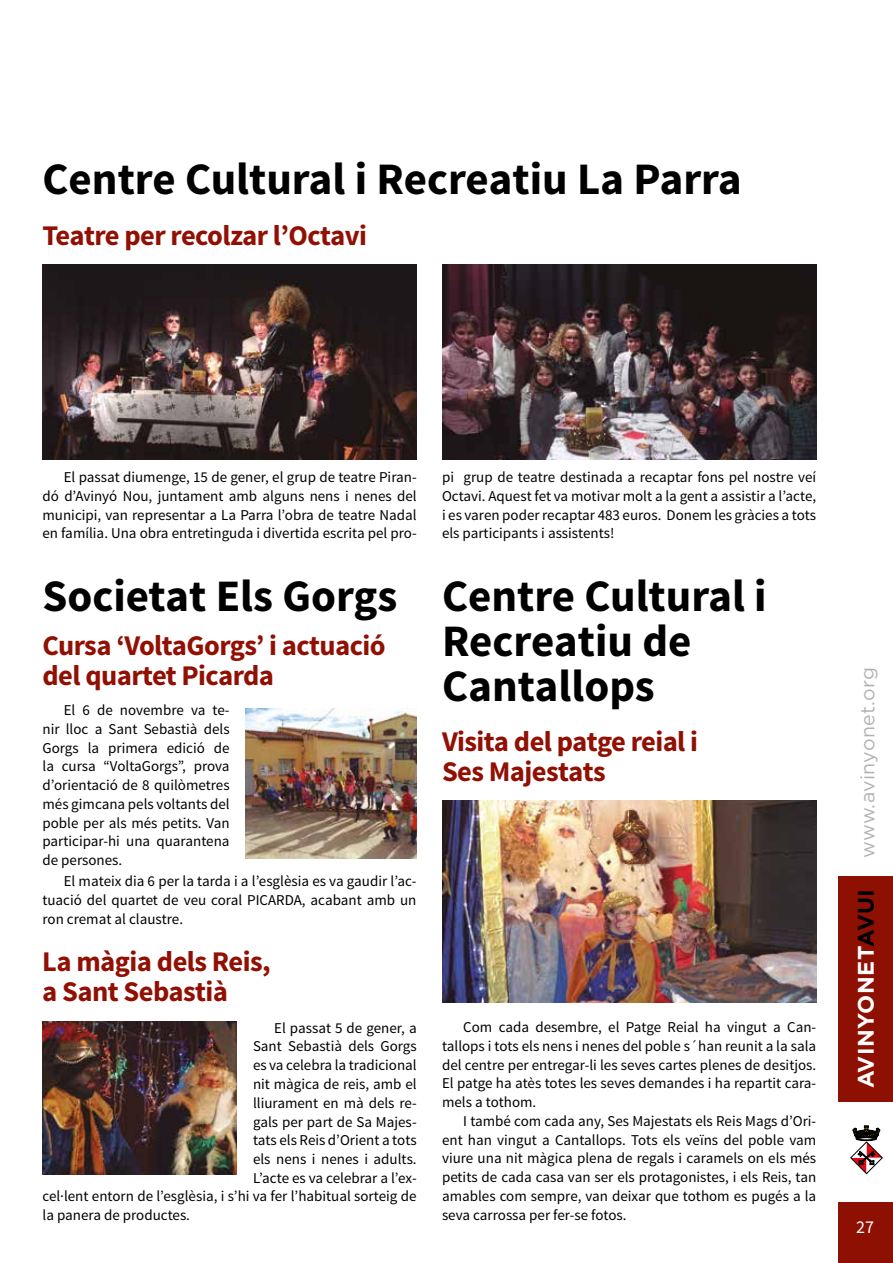
<style>
.page{position:relative;width:893px;height:1263px;background:#fff}
.page>*{position:absolute;margin:0;border:0;box-sizing:border-box;transform-origin:0 0}
.t1{font:700 45px/45px "Source Sans Pro";color:#000}
.t2{font:700 28.5px/30px "Source Sans Pro";letter-spacing:-.02em;color:#911004}
.t3{font:700 22.5px "Gotham";letter-spacing:.02em;color:#fff}
.t4{font:19.5px "Gotham";letter-spacing:.015em;color:#b3b2b2}
.t5{font:18px "Source Sans Pro";color:#fff}
.t6{font:15px/18.8px "Source Sans Pro";color:#000;text-align:justify}
.s1{color:#000}
</style>
<div class="page">
<div style="left:838px;top:1202px;width:55px;height:61px;background:#8d1003"></div>
<div style="left:838px;top:876px;width:55px;height:225px;background:#8d1003"></div>
<svg style="left:850px;top:1125px;width:33px;height:49px"></svg>
<img style="left:245px;top:709px;width:172px;height:150px">
<img style="left:43px;top:265px;width:374px;height:194px">
<img style="left:442px;top:265px;width:374px;height:194px">
<img style="left:43px;top:1021px;width:194px;height:154px">
<img style="left:442px;top:800px;width:374px;height:203px">
<h1 class="t1" style="left:43px;top:159px;width:701px">Centre Cultural i Recreatiu La Parra</h1>
<h2 class="t2" style="left:43px;top:221px;width:326px">Teatre per recolzar l’Octavi</h2>
<p class="t6" style="left:43px;top:468px;width:376px;text-indent:21px">El passat diumenge, 15 de gener, el grup de teatre Piran&shy;dó d’Avinyó Nou, juntament amb alguns nens i nenes del municipi, van representar a La Parra l’obra de teatre Nadal en família. Una obra entretinguda i divertida escrita pel pro-</p>
<p class="t6" style="left:442px;top:468px;width:376px">pi grup de teatre destinada a recaptar fons pel nostre veí Octavi. Aquest fet va motivar molt a la gent a assistir a l’acte, i es varen poder recaptar 483 euros. Donem les gràcies a tots els participants i assistents!</p>
<h1 class="t1" style="left:43px;top:575px;width:356px">Societat Els Gorgs</h1>
<h2 class="t2" style="left:43px;top:632px;width:345px">Cursa ‘VoltaGorgs’ i actuació del quartet Picarda</h2>
<p class="t6" style="left:43px;top:701px;width:189px;text-indent:21px">El 6 de novembre va te&shy;nir lloc a Sant Sebastià dels Gorgs la primera edició de la cursa “VoltaGorgs”, prova d’orientació de 8 quilòmetres més gimcana pels voltants del poble per als més petits. Van participar-hi una quarantena de persones.</p>
<p class="t6" style="left:43px;top:872px;width:375px;text-indent:21px">El mateix dia 6 per la tarda i a l’esglèsia es va gaudir l’ac&shy;tuació del quartet de veu coral PICARDA, acabant amb un ron cremat al claustre.</p>
<h2 class="t2" style="left:42px;top:947px;width:230px">La màgia dels Reis, a Sant Sebastià</h2>
<p class="t6" style="left:253px;top:1019px;width:165px;text-indent:21px">El passat 5 de gener, a Sant Sebastià dels Gorgs es va celebra la tradicional nit màgica de reis, amb el lliurament en mà dels re&shy;gals per part de Sa Majes&shy;tats els Reis d’Orient a tots els nens i nenes i adults.<br>L’acte es va celebrar a l’ex-</p>
<p class="t6" style="left:43px;top:1187px;width:375px">cel·lent entorn de l’esglèsia, i s’hi va fer l’habitual sorteig de la panera de productes.</p>
<h1 class="t1" style="left:442px;top:575px;width:326px">Centre Cultural i<br>Recreatiu de<br>Cantallops</h1>
<h2 class="t2" style="left:442px;top:727px;width:258px">Visita del patge reial i<br>Ses Majestats</h2>
<p class="t6" style="left:442px;top:1018px;width:376px;text-indent:21px">Com cada desembre, el Patge Reial ha vingut a Can&shy;tallops i tots els nens i nenes del poble s´han reunit a la sala del centre per entregar-li les seves cartes plenes de desitjos.<br>El patge ha atès totes les seves demandes i ha repartit cara&shy;mels a tothom.</p>
<p class="t6" style="left:442px;top:1112px;width:376px;text-indent:21px">I també com cada any, Ses Majestats els Reis Mags d’Ori&shy;ent han vingut a Cantallops. Tots els veïns del poble vam viure una nit màgica plena de regals i caramels on els més petits de cada casa van ser els protagonistes, i els Reis, tan amables com sempre, van deixar que tothom es pugés a la seva carrossa per fer-se fotos.</p>
<h3 class="t4" style="left:857px;top:858px;width:193px;rotate:-90deg">www.avinyonet.org</h3>
<h3 class="t3" style="left:853px;top:1088px;width:201px;rotate:-90deg">AVINYONET<span class="s1">AVUI</span></h3>
<p class="t5" style="left:856px;top:1216px;width:19px">27</p>
</div>
